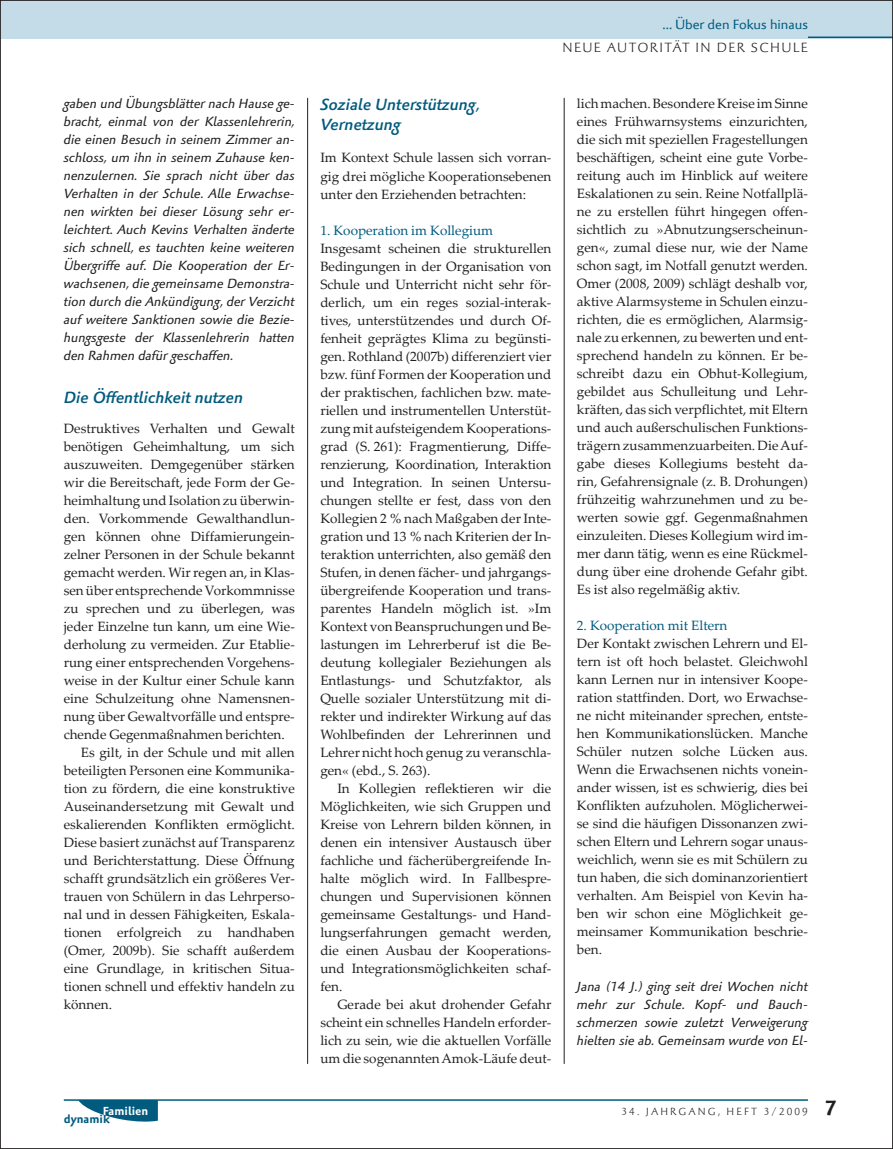
<style>
.page{position:relative;width:893px;height:1149px;background:#fff}
.page>*{position:absolute;margin:0;border:0;box-sizing:border-box;transform-origin:0 0}
.t1{font:italic 500 16.5px/19.8px "Palatino Sans Com";color:#005b7f}
.t2{font:13.5px/18px "Palatino Linotype";color:#231f20;text-align:justify}
.t3{font:italic 13.5px/18px "Palatino Sans Com";color:#231f20;text-align:justify}
.t4{font:13.5px "Palatino Linotype";color:#005b7f}
.t5{font:300 13.5px "Palatino Sans Com";letter-spacing:.1em;color:#231f20}
.t6{font:13.5px "Palatino Sans Com";color:#005b7f}
.t7{font:700 11.85px "Palatino Sans Com";color:#fff}
.t8{font:700 11.85px "Palatino Sans Com";color:#005b7f}
.t9{font:300 10.5px "Palatino Sans Com";letter-spacing:.2em;color:#231f20}
.s1{font-style:italic}
.s2{font-weight:700;font-size:21px}
</style>
<div class="page">
<div style="left:0;top:0;width:893px;height:38px;background:#c3dce8"></div>
<hr style="left:808px;top:37px;width:85px;height:1px;background:#005b7f">
<hr style="left:64px;top:1098px;width:744px;height:2px;background:#005b7f">
<hr style="left:307px;top:98px;width:1px;height:965px;background:#231f20">
<hr style="left:564px;top:98px;width:1px;height:965px;background:#231f20">
<svg style="left:77px;top:1099px;width:81px;height:22px"></svg>
<p class="t3" style="left:64px;top:94px;width:233px">gaben und Übungsblätter nach Hause ge&shy;bracht, einmal von der Klassenlehrerin, die einen Besuch in seinem Zimmer an&shy;schloss, um ihn in seinem Zuhause ken&shy;nenzulernen. Sie sprach nicht über das Verhalten in der Schule. Alle Erwachse&shy;nen wirkten bei dieser Lösung sehr er&shy;leichtert. Auch Kevins Verhalten änderte sich schnell, es tauchten keine weiteren Übergriffe auf. Die Kooperation der Er&shy;wachsenen, die gemeinsame Demonstra&shy;tion durch die Ankündigung, der Verzicht auf weitere Sanktionen sowie die Bezie&shy;hungsgeste der Klassenlehrerin hatten den Rahmen dafür geschaffen.</p>
<p class="t1" style="left:64px;top:387px;width:181px">Die Öffentlichkeit nutzen</p>
<p class="t2" style="left:64px;top:420px;width:233px">Destruktives Verhalten und Gewalt</p>
<p class="t2" style="left:64px;top:438px;width:233px">benötigen Geheimhaltung, um sich</p>
<p class="t2" style="left:64px;top:456px;width:233px">auszuweiten. Demgegenüber stärken</p>
<p class="t2" style="left:64px;top:474px;width:233px">wir die Bereitschaft, jede Form der Ge-</p>
<p class="t2" style="left:64px;top:492px;width:233px">heimhaltung und Isolation zu überwin-</p>
<p class="t2" style="left:64px;top:510px;width:233px">den. Vorkommende Gewalthandlun-</p>
<p class="t2" style="left:64px;top:528px;width:233px">gen können ohne Diffamierungein-</p>
<p class="t2" style="left:64px;top:546px;width:233px">zelner Personen in der Schule bekannt</p>
<p class="t2" style="left:64px;top:564px;width:233px">gemacht werden. Wir regen an, in Klas-</p>
<p class="t2" style="left:64px;top:582px;width:233px">sen über entsprechende Vorkommnisse</p>
<p class="t2" style="left:64px;top:600px;width:233px">zu sprechen und zu überlegen, was</p>
<p class="t2" style="left:64px;top:618px;width:233px">jeder Einzelne tun kann, um eine Wie-</p>
<p class="t2" style="left:64px;top:636px;width:233px">derholung zu vermeiden. Zur Etablie-</p>
<p class="t2" style="left:64px;top:654px;width:233px">rung einer entsprechenden Vor ge hens-</p>
<p class="t2" style="left:64px;top:672px;width:233px">weise in der Kultur einer Schule kann</p>
<p class="t2" style="left:64px;top:690px;width:233px">eine Schulzeitung ohne Namensnen-</p>
<p class="t2" style="left:64px;top:708px;width:233px">nung über Gewaltvorfälle und entspre-</p>
<p class="t2" style="left:64px;top:726px;width:222px">chende Gegenmaßnahmen berichten.</p>
<p class="t2" style="left:81px;top:744px;width:216px">Es gilt, in der Schule und mit allen</p>
<p class="t2" style="left:64px;top:762px;width:233px">beteiligten Personen eine Kommunika-</p>
<p class="t2" style="left:64px;top:780px;width:233px">tion zu fördern, die eine konstruktive</p>
<p class="t2" style="left:64px;top:798px;width:233px">Auseinandersetzung mit Gewalt und</p>
<p class="t2" style="left:64px;top:816px;width:233px">eskalierenden Konflikten ermöglicht.</p>
<p class="t2" style="left:64px;top:834px;width:233px">Diese basiert zunächst auf Transparenz</p>
<p class="t2" style="left:64px;top:852px;width:233px">und Berichterstattung. Diese Öffnung</p>
<p class="t2" style="left:64px;top:870px;width:233px">schafft grundsätzlich ein größeres Ver-</p>
<p class="t2" style="left:64px;top:888px;width:233px">trauen von Schülern in das Lehrperso-</p>
<p class="t2" style="left:64px;top:906px;width:233px">nal und in dessen Fähigkeiten, Eskala-</p>
<p class="t2" style="left:64px;top:924px;width:233px">tionen erfolgreich zu handhaben</p>
<p class="t2" style="left:64px;top:942px;width:233px">(Omer, 2009b). Sie schafft außerdem</p>
<p class="t2" style="left:64px;top:960px;width:233px">eine Grundlage, in kritischen Situa-</p>
<p class="t2" style="left:64px;top:978px;width:233px">tionen schnell und effektiv handeln zu</p>
<p class="t2" style="left:64px;top:996px;width:50px">können.</p>
<p class="t7" style="left:103px;top:1103px;width:47px">Familien</p>
<p class="t8" style="left:64px;top:1111px;width:47px">dynamik</p>
<p class="t6" style="left:662px;top:16px;width:147px">... Über den Fokus hinaus</p>
<p class="t5" style="left:563px;top:39px;width:247px">NEUE AUTORITÄT IN DER SCHULE</p>
<p class="t1" style="left:320px;top:95px;width:162px">Soziale Unterstützung,<br>Vernetzung</p>
<p class="t2" style="left:320px;top:150px;width:233px">Im Kontext Schule lassen sich vorran&shy;gig drei mögliche Kooperationsebenen unter den Erziehenden betrachten:</p>
<p class="t4" style="left:320px;top:224px;width:174px">1. Kooperation im Kollegium</p>
<p class="t2" style="left:320px;top:240px;width:233px">Insgesamt scheinen die strukturellen Bedingungen in der Organisation von Schule und Unterricht nicht sehr för&shy;derlich, um ein reges sozial-interak&shy;tives, unterstützendes und durch Of&shy;fenheit geprägtes Klima zu begünsti&shy;gen. Rothland (2007b) differenziert vier bzw. fünf Formen der Kooperation und der praktischen, fachlichen bzw. mate&shy;riellen und instrumentellen Unterstüt&shy;zung mit aufsteigendem Kooperations&shy;grad (S. 261): Fragmentierung, Diffe&shy;renzierung, Koordination, Interaktion und Integration<span class="s1">.</span> In seinen Untersu&shy;chungen stellte er fest, dass von den Kollegien 2 % nach Maßgaben der Inte&shy;gration und 13 % nach Kriterien der In&shy;teraktion unterrichten, also gemäß den Stufen, in denen fächer- und jahrgangs&shy;übergreifende Kooperation und trans&shy;parentes Handeln möglich ist. »Im Kontext von Beanspruchungen und Be&shy;lastungen im Lehrerberuf ist die Be&shy;deutung kollegialer Beziehungen als Entlastungs- und Schutzfaktor, als Quelle sozialer Unterstützung mit di&shy;rekter und indirekter Wirkung auf das Wohlbefinden der Lehrerinnen und Lehrer nicht hoch genug zu veranschla&shy;gen« (ebd., S. 263).</p>
<p class="t2" style="left:320px;top:780px;width:233px;text-indent:17px">In Kollegien reflektieren wir die Möglichkeiten, wie sich Gruppen und Kreise von Lehrern bilden können, in denen ein intensiver Austausch über fachliche und fächerübergreifende In&shy;halte möglich wird. In Fallbespre&shy;chungen und Supervisionen können gemeinsame Gestaltungs- und Hand&shy;lungserfahrungen gemacht werden, die einen Ausbau der Kooperations&shy;und Integrationsmöglichkeiten schaf&shy;fen.</p>
<p class="t2" style="left:320px;top:996px;width:233px;text-indent:17px">Gerade bei akut drohender Gefahr scheint ein schnelles Handeln erforder&shy;lich zu sein, wie die aktuellen Vorfälle um die sogenannten Amok-Läufe deut-</p>
<p class="t2" style="left:577px;top:96px;width:233px">lich machen. Besondere Kreise im Sinne eines Frühwarnsystems einzurichten, die sich mit speziellen Fragestellungen beschäftigen, scheint eine gute Vorbe&shy;reitung auch im Hinblick auf weitere Eskalationen zu sein. Reine Notfallplä&shy;ne zu erstellen führt hingegen offen&shy;sichtlich zu »Abnutzungserscheinun&shy;gen«, zumal diese nur, wie der Name schon sagt, im Notfall genutzt werden.<br>Omer (2008, 2009) schlägt deshalb vor, aktive Alarmsysteme in Schulen einzu&shy;richten, die es ermöglichen, Alarmsig&shy;nale zu erkennen, zu bewerten und ent&shy;sprechend handeln zu können. Er be&shy;schreibt dazu ein Obhut-Kollegium, gebildet aus Schulleitung und Lehr&shy;kräften, das sich verpflichtet, mit Eltern und auch außerschulischen Funktions&shy;trägern zusammenzuarbeiten. Die Auf&shy;gabe dieses Kollegiums besteht da - rin, Gefahrensignale (z. B. Drohungen) frühzeitig wahrzunehmen und zu be&shy;werten sowie ggf. Gegenmaßnahmen einzuleiten. Dieses Kollegium wird im&shy;mer dann tätig, wenn es eine Rückmel&shy;dung über eine drohende Gefahr gibt.<br>Es ist also regelmäßig aktiv.</p>
<p class="t4" style="left:577px;top:620px;width:152px">2. Kooperation mit Eltern</p>
<p class="t2" style="left:577px;top:636px;width:233px">Der Kontakt zwischen Lehrern und El&shy;tern ist oft hoch belastet. Gleichwohl kann Lernen nur in intensiver Koope&shy;ration stattfinden. Dort, wo Erwachse&shy;ne nicht miteinander sprechen, entste&shy;hen Kommunikationslücken. Manche Schüler nutzen solche Lücken aus.<br>Wenn die Erwachsenen nichts vonein&shy;ander wissen, ist es schwierig, dies bei Konflikten aufzuholen. Möglicherwei&shy;se sind die häufigen Dissonanzen zwi&shy;schen Eltern und Lehrern sogar unaus&shy;weichlich, wenn sie es mit Schülern zu tun haben, die sich dominanzorientiert verhalten. Am Beispiel von Kevin ha&shy;ben wir schon eine Möglichkeit ge&shy;meinsamer Kommunikation beschrie&shy;ben.</p>
<p class="t3" style="left:577px;top:976px;width:233px">Jana (14 J.) ging seit drei Wochen nicht mehr zur Schule. Kopf- und Bauch&shy;schmerzen sowie zuletzt Verweigerung hielten sie ab. Gemeinsam wurde von El-</p>
<p class="t9" style="left:621px;top:1104px;width:217px">34. JAHRGANG, HEFT 3/2009 <span class="s2">7</span></p>
</div>
